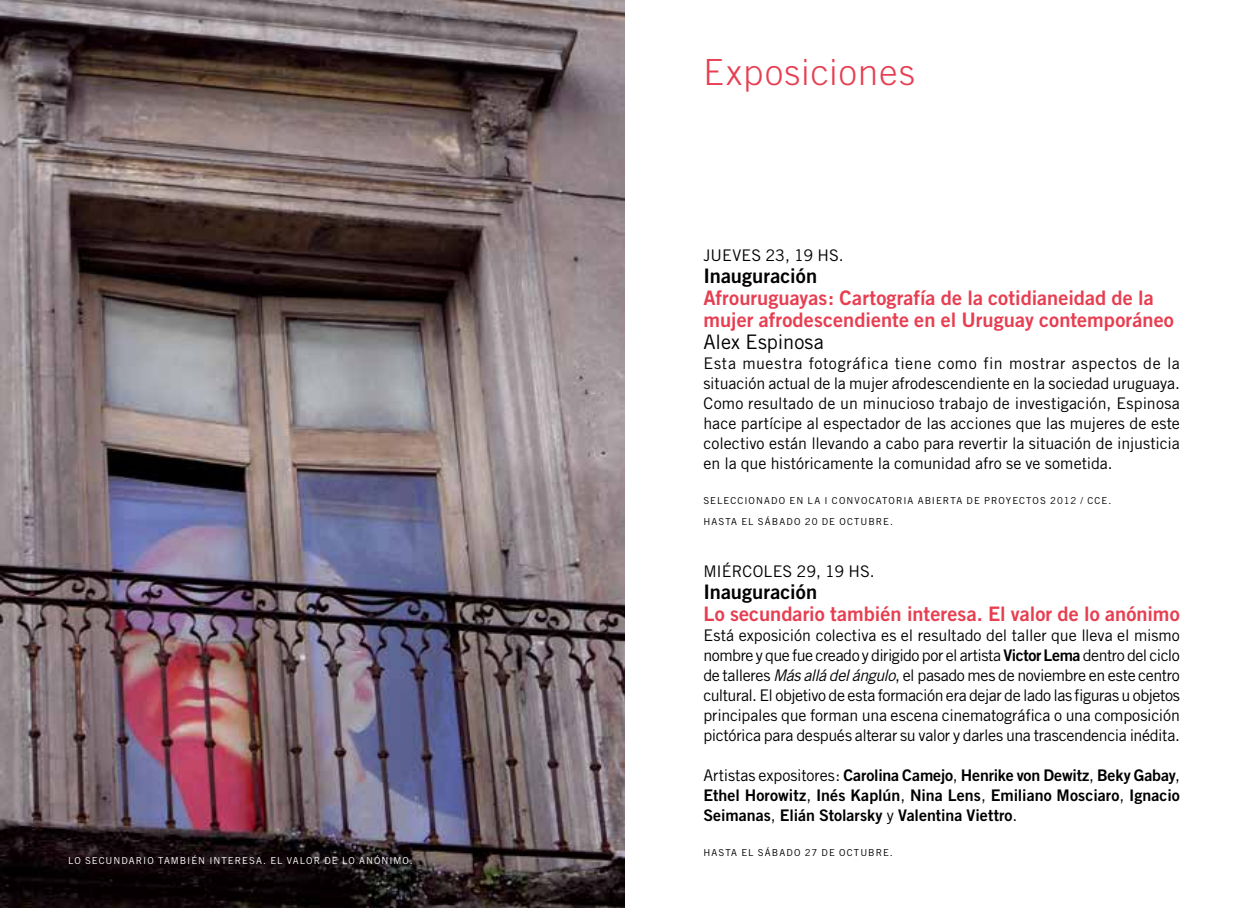
<style>
.page{position:relative;width:1248px;height:908px;background:#fff}
.page>*{position:absolute;margin:0;border:0;box-sizing:border-box;transform-origin:0 0}
.t1{font:300 36px "Trade Gothic";letter-spacing:.035em;color:#e73e51}
.t2{font:20px/22px "Trade Gothic Bold Two";letter-spacing:.005em;color:#e73e51}
.t3{font:20px "Trade Gothic Bold Two";letter-spacing:.005em;color:#000}
.t4{font:20px "Trade Gothic";letter-spacing:.005em;color:#000}
.t5{font:16px/20px "Trade Gothic";letter-spacing:-.01em;color:#000;text-align:justify}
.t6{font:16px/20px "Trade Gothic Bold Two";color:#000;text-align:justify}
.t7{font:9.6px/20.6px "Trade Gothic";letter-spacing:.115em;color:#000}
.t8{font:9.6px "Trade Gothic";color:#fff}
.s1{font-family:"Trade Gothic Bold Two"}
.s2{font-style:italic}
.s3{font-family:"Trade Gothic"}
</style>
<div class="page">
<img style="left:0;top:0;width:624px;height:907px">
<p class="t8" style="left:68px;top:854px;width:25px">Lo secundario</p>
<p class="t8" style="left:158px;top:854px;width:8px">también</p>
<p class="t8" style="left:209px;top:854px;width:8px">interesa</p>
<p class="t8" style="left:263px;top:854px;width:32px">. El valor</p>
<p class="t8" style="left:324px;top:854px;width:43px">deloanónimo</p>
<p class="t8" style="left:410px;top:854px;width:4px">.</p>
<h1 class="t1" style="left:703px;top:51px;width:213px">Exposiciones</h1>
<p class="t5" style="left:703px;top:245px;width:142px">JUEVES 23, 19 HS.</p>
<p class="t3" style="left:703px;top:263px;width:115px">Inauguración</p>
<p class="t2" style="left:703px;top:286px;width:472px">Afrouruguayas: Cartografía de la cotidianeidad de la mujer afrodescendiente en el Uruguay contemporáneo</p>
<p class="t4" style="left:703px;top:329px;width:122px">Alex Espinosa</p>
<p class="t5" style="left:703px;top:353px;width:478px">Esta muestra fotográfica tiene como fin mostrar aspectos de la situación actual de la mujer afrodescendiente en la sociedad uruguaya.<br>Como resultado de un minucioso trabajo de investigación, Espinosa hace partícipe al espectador de las acciones que las mujeres de este colectivo están llevando a cabo para revertir la situación de injusticia en la que históricamente la comunidad afro se ve sometida.</p>
<p class="t7" style="left:703px;top:490px;width:409px">SELECCIONADO EN LA I CONVOCATORIA ABIERTA DE PROYECTOS 2012 / CCE.<br>HASTA EL SÁBADo 20 DE octu</p>
<p class="t7" style="left:868px;top:510px;width:26px">BRE.</p>
<p class="t5" style="left:703px;top:561px;width:173px">MIÉRCOLES 29, 19 HS.</p>
<p class="t3" style="left:703px;top:579px;width:115px">Inauguración</p>
<p class="t2" style="left:703px;top:602px;width:478px">Lo secundario también interesa. El valor de lo anónimo</p>
<p class="t5" style="left:703px;top:625px;width:478px">Está exposición colectiva es el resultado del taller que lleva el mismo nombre y que fue creado y dirigido por el artista <span class="s1">Victor Lema</span> dentro del ciclo de talleres <span class="s2">Más allá del ángulo</span>, el pasado mes de noviembre en este centro cultural. El objetivo de esta formación era dejar de lado las figuras u objetos principales que forman una escena cinematográfica o una composición pictórica para después alterar su valor y darles una trascendencia inédita.</p>
<p class="t6" style="left:703px;top:765px;width:478px"><span class="s3">Artistas expositores:</span> Carolina Camejo<span class="s3">,</span> Henrike von Dewitz<span class="s3">,</span> Beky Gabay<span class="s3">, </span>Ethel Horowitz<span class="s3">,</span> Inés Kaplún<span class="s3">,</span> Nina Lens<span class="s3">,</span> Emiliano Mosciaro<span class="s3">,</span> Ignacio Seimanas<span class="s3">,</span> Elián Stolarsky <span class="s3">y</span> Valentina Viettro<span class="s3">.</span></p>
<p class="t7" style="left:703px;top:842px;width:191px">HASTA EL SÁBADO 27 DE OCTUBRE.</p>
</div>
